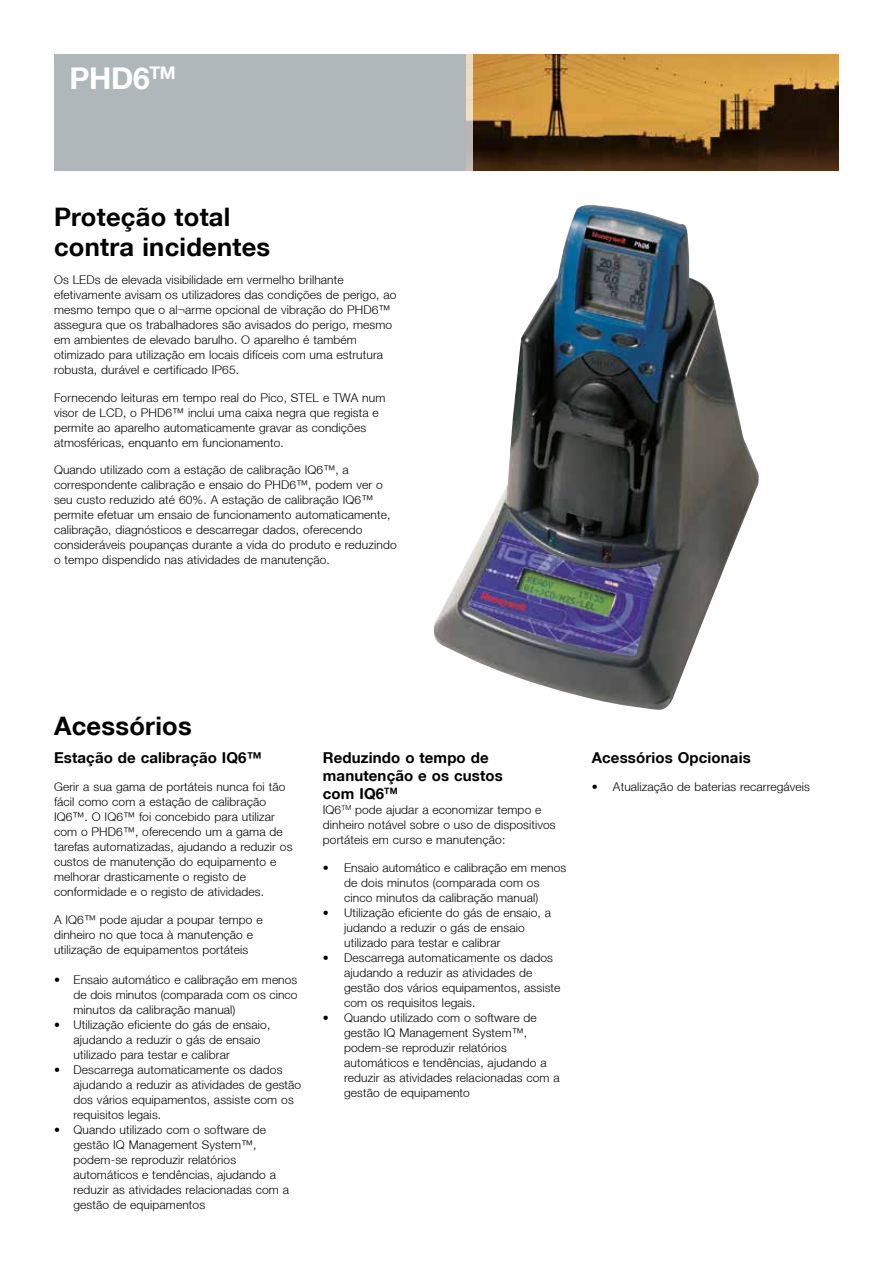
<style>
.page{position:relative;width:893px;height:1263px;background:#fff}
.page>*{position:absolute;margin:0;border:0;box-sizing:border-box;transform-origin:0 0}
.t1{font:700 30px "Helvetica Neue LT";color:#fff}
.t2{font:700 25.5px/30.6px "Helvetica Neue LT";letter-spacing:.01em;color:#000}
.t3{font:700 15px/18px "Helvetica Neue LT";letter-spacing:.01em;color:#000}
.t4{font:300 12px/15px "Helvetica Neue LT";letter-spacing:.01em;color:#000}
.s1{font-stretch:condensed}
</style>
<div class="page">
<div style="left:54px;top:54px;width:436px;height:117px;background:#b0b7bb"></div>
<img style="left:473px;top:54px;width:366px;height:117px">
<svg style="left:466px;top:54px;width:7px;height:117px"></svg>
<img style="left:434px;top:205px;width:325px;height:505px">
<h1 class="t1" style="left:69px;top:60px;width:108px">PHD6<sup>TM</sup></h1>
<h2 class="t2" style="left:54px;top:201px;width:218px">Proteção total contra incidentes</h2>
<p class="t4" style="left:54px;top:272px;width:344px">Os LEDs de elevada visibilidade em vermelho brilhante efetivamente avisam os utilizadores das condições de perigo, ao mesmo tempo que o al¬arme opcional de vibração do PHD6™ assegura que os trabalhadores são avisados do perigo, mesmo em ambientes de elevado barulho. O aparelho é também otimizado para utilização em locais difíceis com uma estrutura robusta, durável e certificado IP65.</p>
<p class="t4" style="left:54px;top:390px;width:333px">Fornecendo leituras em tempo real do Pico, STEL e TWA num visor de LCD, o PHD6™ inclui uma caixa negra que regista e permite ao aparelho automaticamente gravar as condições atmosféricas, enquanto em funcionamento.</p>
<p class="t4" style="left:54px;top:462px;width:344px">Quando utilizado com a estação de calibração IQ6™, a correspondente calibração e ensaio do PHD6™, podem ver o seu custo reduzido até 60%. A estação de calibração IQ6™ permite efetuar um ensaio de funcionamento automaticamente, calibração, diagnósticos e descarregar dados, oferecendo consideráveis poupanças durante a vida do produto e reduzindo o tempo dispendido nas atividades de manutenção.</p>
<h2 class="t2" style="left:54px;top:710px;width:139px">Acessórios</h2>
<p class="t3" style="left:54px;top:748px;width:209px">Estação de calibração IQ6™</p>
<p class="t4" style="left:54px;top:779px;width:240px">Gerir a sua gama de portáteis nunca foi tão fácil como com a estação de calibração IQ6™. O IQ6™ foi concebido para utilizar com o PHD6™, oferecendo um a gama de tarefas automatizadas, ajudando a reduzir os custos de manutenção do equipamento e melhorar drasticamente o registo de conformidade e o registo de atividades.</p>
<p class="t4" style="left:54px;top:912px;width:210px">A IQ6™ pode ajudar a poupar tempo e dinheiro no que toca à manutenção e utilização de equipamentos portáteis</p>
<p class="t4" style="left:74px;top:972px;width:225px;text-align:justify;text-indent:-20px">• Ensaio automático e calibração em menos de dois minutos (comparada com os cinco minutos da calibração manual)</p>
<p class="t4" style="left:74px;top:1017px;width:198px;text-indent:-20px">• Utilização eficiente do gás de ensaio, ajudando a reduzir o gás de ensaio utilizado para testar e calibrar</p>
<p class="t4" style="left:74px;top:1062px;width:229px;text-indent:-20px">• Descarrega automaticamente os dados ajudando a reduzir as atividades de gestão dos vários equipamentos, assiste com os requisitos legais.</p>
<p class="t4" style="left:74px;top:1122px;width:217px;text-indent:-20px">• Quando utilizado com o software de gestão IQ Management System™, podem-se reproduzir relatórios automáticos e tendências, ajudando a reduzir as atividades relacionadas com a gestão de equipamentos</p>
<p class="t3" style="left:323px;top:749px;width:181px">Reduzindo o tempo de manutenção e os custos com IQ6<sup>TM</sup></p>
<p class="t4" style="left:323px;top:802px;width:234px">IQ6<sup>TM</sup> pode ajudar a economizar tempo e dinheiro notável sobre o uso de dispositivos portáteis em curso e manutenção:</p>
<p class="t4" style="left:323px;top:860px;width:245px;text-align:center"><span class="s1">•</span> Ensaio automático e calibração em menos de dois minutos (comparada com os<br>cinco minutos da calibração manual)</p>
<p class="t4" style="left:344px;top:905px;width:208px;text-indent:-21px">• Utilização eficiente do gás de ensaio, a judando a reduzir o gás de ensaio utilizado para testar e calibrar</p>
<p class="t4" style="left:344px;top:950px;width:218px;text-indent:-21px">• Descarrega automaticamente os dados ajudando a reduzir as atividades de gestão dos vários equipamentos, assiste com os requisitos legais.</p>
<p class="t4" style="left:344px;top:1010px;width:217px;text-indent:-21px">• Quando utilizado com o software de gestão IQ Management System™, podem-se reproduzir relatórios automáticos e tendências, ajudando a reduzir as atividades relacionadas com a gestão de equipamento</p>
<p class="t3" style="left:592px;top:748px;width:161px">Acessórios Opcionais</p>
<p class="t4" style="left:592px;top:778px;width:220px">• Atualização de baterias recarregáveis</p>
</div>
